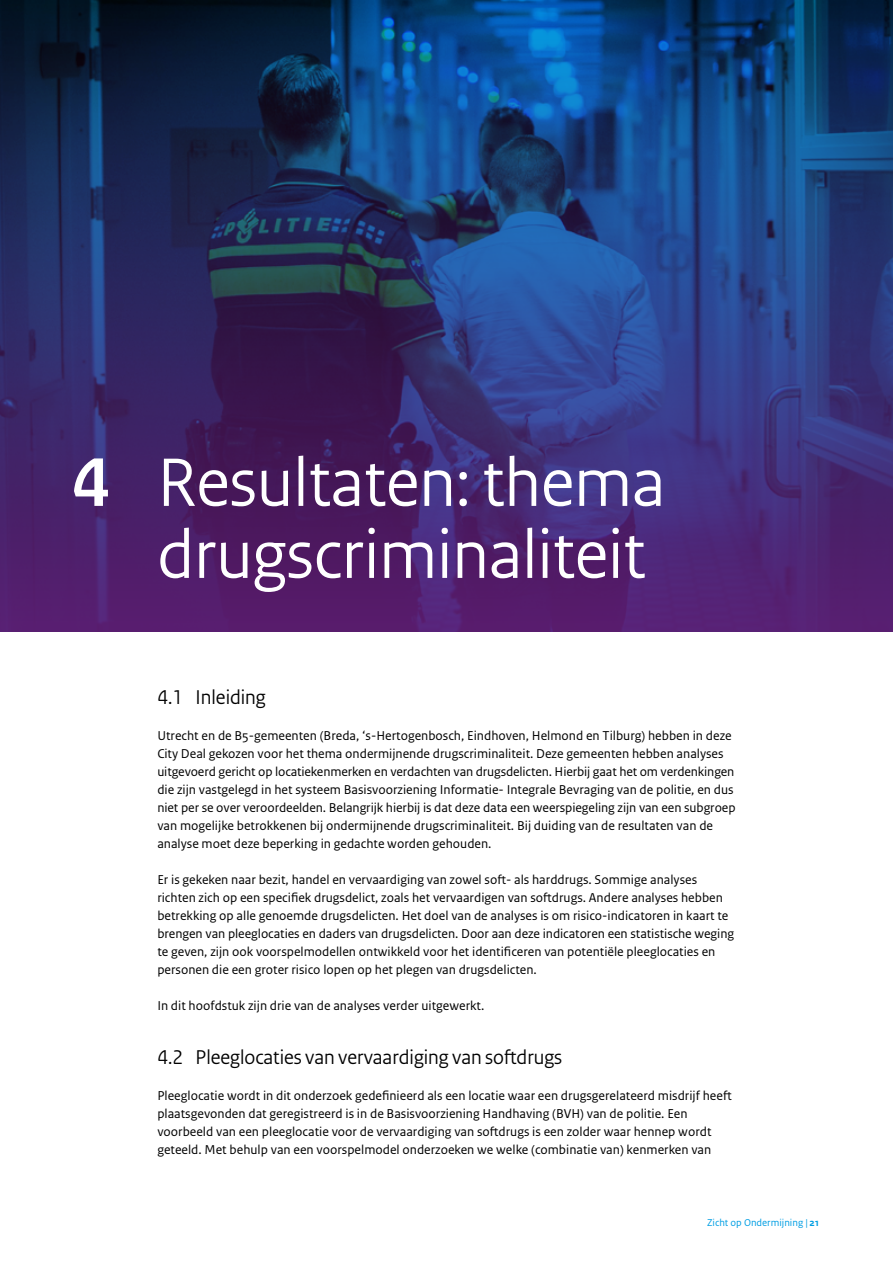
<style>
.page{position:relative;width:893px;height:1263px;background:#fff}
.page>*{position:absolute;margin:0;border:0;box-sizing:border-box;transform-origin:0 0}
.Hoofdstuktitel{font:72px/72px "Rijksoverheid Sans Heading";color:#fff;text-align:right}
._04_RO_Paragraafkop{font:21px "Rijksoverheid Sans Heading";color:#000}
._10_RO_Broodtekst_Sa{font:13.5px/18px "Rijksoverheid Sans Text";color:#000}
.t1{font:10.5px "Rijksoverheid Sans Text";color:#009ee3}
.s1{font-weight:700}
</style>
<div class="page">
<svg style="left:0;top:0;width:893px;height:631px;background:#2d316f"></svg>
<p class="Hoofdstuktitel" style="left:72px;top:447px;width:594px"><span class="s1">4</span> Resultaten: thema drugscriminaliteit</p>
<p class="_04_RO_Paragraafkop" style="left:157px;top:685px;width:110px">4.1 Inleiding</p>
<p class="_10_RO_Broodtekst_Sa" style="left:157px;top:727px;width:580px">Utrecht en de B5-gemeenten (Breda, ‘s-Hertogenbosch, Eindhoven, Helmond en Tilburg) hebben in deze City Deal gekozen voor het thema ondermijnende drugscriminaliteit. Deze gemeenten hebben analyses uitgevoerd gericht op locatiekenmerken en verdachten van drugsdelicten. Hierbij gaat het om verdenkingen die zijn vastgelegd in het systeem Basisvoorziening Informatie- Integrale Bevraging van de politie, en dus niet per se over veroordeelden. Belangrijk hierbij is dat deze data een weerspiegeling zijn van een subgroep van mogelijke betrokkenen bij ondermijnende drugscriminaliteit. Bij duiding van de resultaten van de analyse moet deze beperking in gedachte worden gehouden.</p>
<p class="_10_RO_Broodtekst_Sa" style="left:157px;top:871px;width:578px">Er is gekeken naar bezit, handel en vervaardiging van zowel soft- als harddrugs. Sommige analyses richten zich op een specifiek drugsdelict, zoals het vervaardigen van softdrugs. Andere analyses hebben betrekking op alle genoemde drugsdelicten. Het doel van de analyses is om risico-indicatoren in kaart te brengen van pleeglocaties en daders van drugsdelicten. Door aan deze indicatoren een statistische weging te geven, zijn ook voorspelmodellen ontwikkeld voor het identificeren van potentiële pleeglocaties en personen die een groter risico lopen op het plegen van drugsdelicten.</p>
<p class="_10_RO_Broodtekst_Sa" style="left:157px;top:997px;width:329px">In dit hoofdstuk zijn drie van de analyses verder uitgewerkt.</p>
<p class="_04_RO_Paragraafkop" style="left:157px;top:1045px;width:406px">4.2 Pleeglocaties van vervaardiging van softdrugs</p>
<p class="_10_RO_Broodtekst_Sa" style="left:157px;top:1087px;width:576px">Pleeglocatie wordt in dit onderzoek gedefinieerd als een locatie waar een drugsgerelateerd misdrijf heeft plaatsgevonden dat geregistreerd is in de Basisvoorziening Handhaving (BVH) van de politie. Een voorbeeld van een pleeglocatie voor de vervaardiging van softdrugs is een zolder waar hennep wordt geteeld. Met behulp van een voorspelmodel onderzoeken we welke (combinatie van) kenmerken van</p>
<p class="t1" style="left:707px;top:1216px;width:113px">Zicht op Ondermijning | <span class="s1">21</span></p>
</div>
